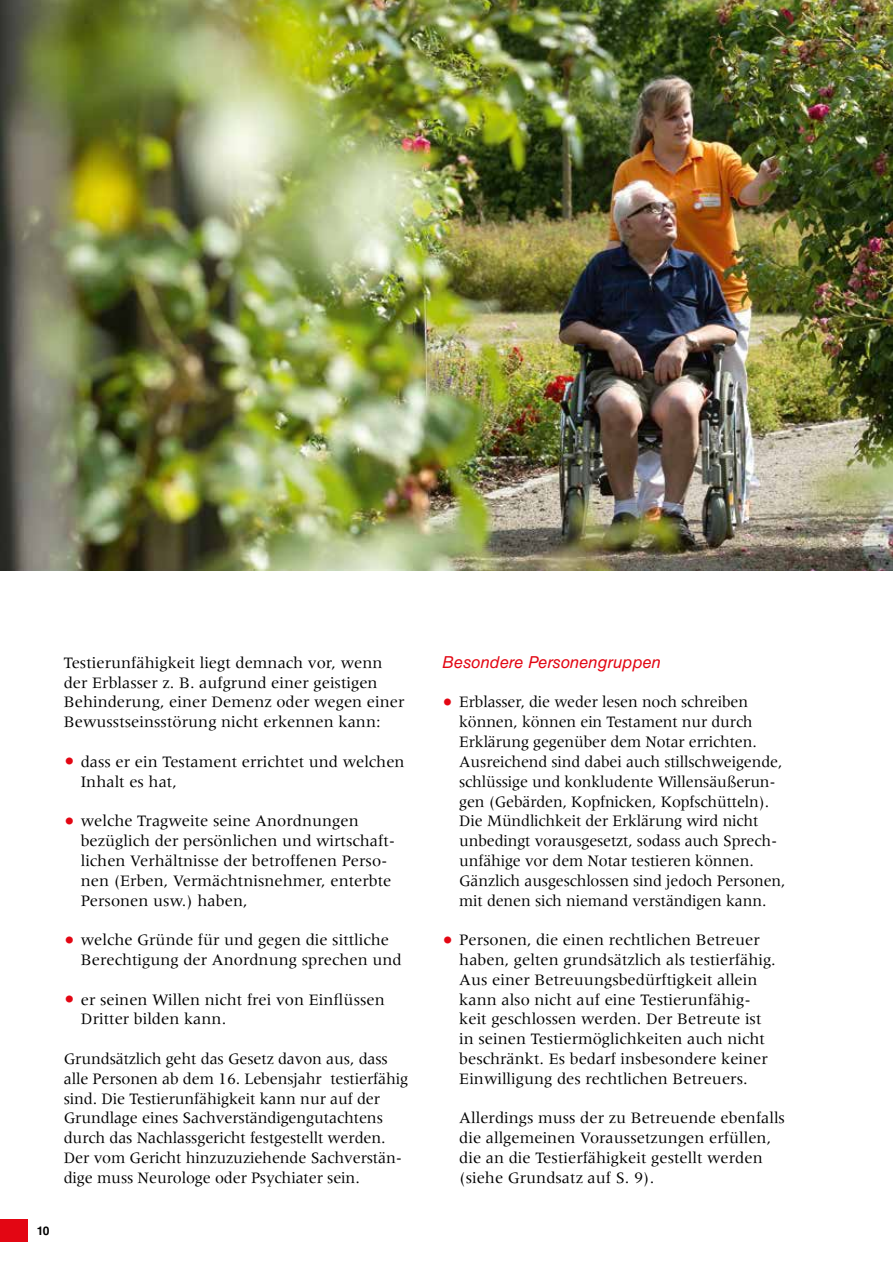
<style>
.page{position:relative;width:893px;height:1263px;background:#fff}
.page>*{position:absolute;margin:0;border:0;box-sizing:border-box;transform-origin:0 0}
.t1{font:16.5px/19.8px "Meridien LT Std";color:#000}
.t2{font:italic 16.5px "Helvetica LT Std";color:#e30613}
.t3{font:700 12px "Helvetica LT Std";color:#000}
.s1{font-size:22.5px;color:#e30613}
</style>
<div class="page">
<div style="left:0;top:1220px;width:28px;height:22px;background:#e30613"></div>
<img style="left:0;top:0;width:893px;height:570px">
<p class="t1" style="left:64px;top:653px;width:342px">Testierunfähigkeit liegt demnach vor, wenn der Erblasser z. B. aufgrund einer geistigen Behinderung, einer Demenz oder wegen einer Bewusstseinsstörung nicht erkennen kann:</p>
<p class="t1" style="left:81px;top:752px;width:325px;text-indent:-17px"><span class="s1">•</span> dass er ein Testament errichtet und welchen<br>Inhalt es hat,</p>
<p class="t1" style="left:81px;top:811px;width:316px;text-indent:-17px"><span class="s1">•</span> welche Tragweite seine Anordnungen bezüglich der persönlichen und wirtschaft&shy;lichen Verhältnisse der betroffenen Perso&shy;nen (Erben, Vermächtnisnehmer, enterbte Personen usw.) haben,</p>
<p class="t1" style="left:81px;top:930px;width:322px;text-indent:-17px"><span class="s1">•</span> welche Gründe für und gegen die sittliche<br>Berechtigung der Anordnung sprechen und</p>
<p class="t1" style="left:81px;top:989px;width:306px;text-indent:-17px"><span class="s1">•</span> er seinen Willen nicht frei von Einflüssen<br>Dritter bilden kann.</p>
<p class="t1" style="left:64px;top:1049px;width:346px">Grundsätzlich geht das Gesetz davon aus, dass alle Personen ab dem 16. Lebensjahr testierfähig sind. Die Testierunfähigkeit kann nur auf der Grundlage eines Sachverständigengutachtens durch das Nachlassgericht festgestellt werden.<br>Der vom Gericht hinzuzuziehende Sachverstän&shy;dige muss Neurologe oder Psychiater sein.</p>
<p class="t3" style="left:37px;top:1224px;width:14px">10</p>
<p class="t2" style="left:442px;top:652px;width:220px">Besondere Personengruppen</p>
<p class="t1" style="left:459px;top:692px;width:328px;text-indent:-17px"><span class="s1">•</span> Erblasser, die weder lesen noch schreiben können, können ein Testament nur durch Erklärung gegenüber dem Notar errichten.<br>Ausreichend sind dabei auch stillschweigende, schlüssige und konkludente Willensäußerun&shy;gen (Gebärden, Kopfnicken, Kopfschütteln).<br>Die Mündlichkeit der Erklärung wird nicht unbedingt vorausgesetzt, sodass auch Sprech&shy;unfähige vor dem Notar testieren können.<br>Gänzlich ausgeschlossen sind jedoch Personen, mit denen sich niemand verständigen kann.</p>
<p class="t1" style="left:459px;top:930px;width:318px;text-indent:-17px"><span class="s1">•</span> Personen, die einen rechtlichen Betreuer haben, gelten grundsätzlich als testierfähig.<br>Aus einer Betreuungsbedürftigkeit allein kann also nicht auf eine Testierunfähig&shy;keit geschlossen werden. Der Betreute ist in seinen Testiermöglichkeiten auch nicht beschränkt. Es bedarf insbesondere keiner Einwilligung des rechtlichen Betreuers.</p>
<p class="t1" style="left:459px;top:1108px;width:327px">Allerdings muss der zu Betreuende ebenfalls die allgemeinen Voraussetzungen erfüllen, die an die Testierfähigkeit gestellt werden (siehe Grundsatz auf S. 9).</p>
</div>
